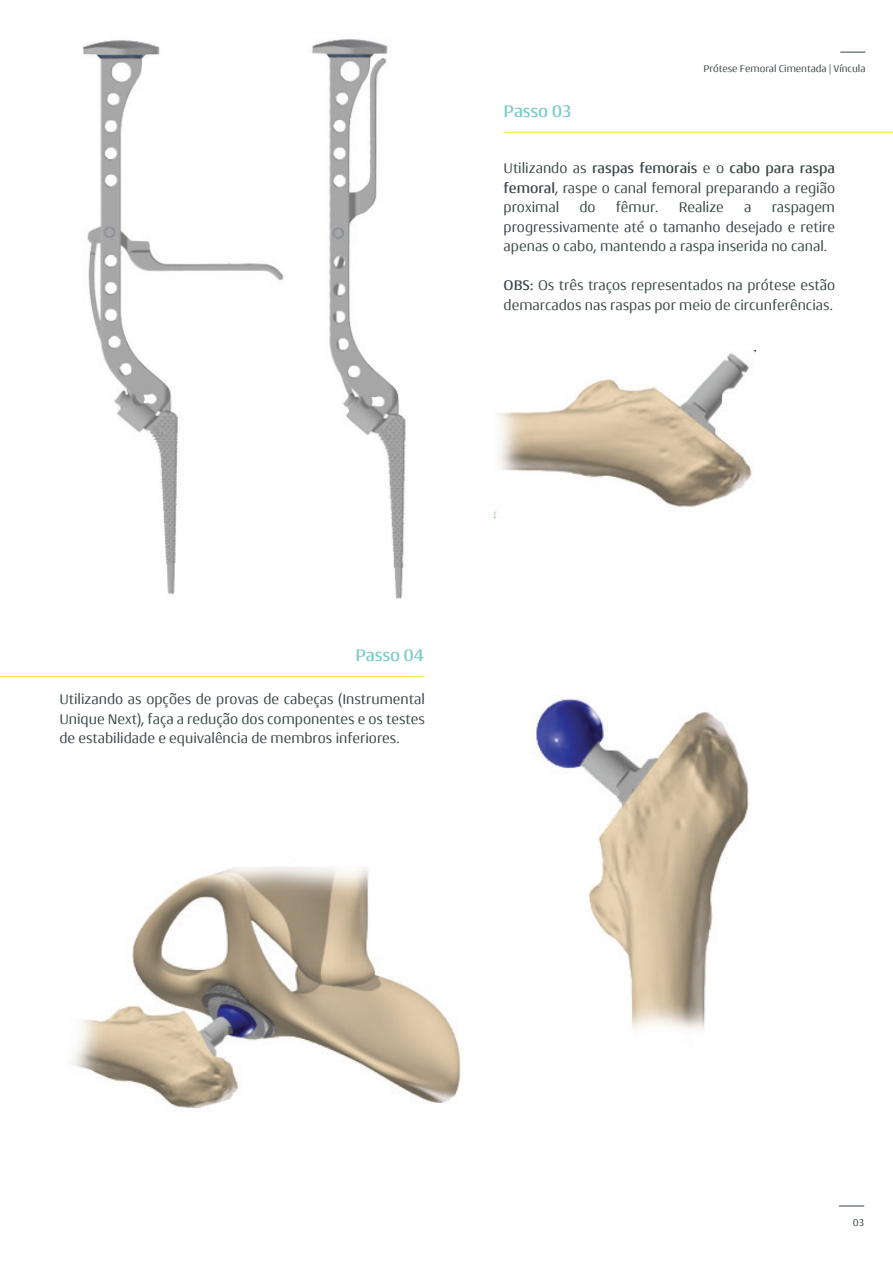
<style>
.page{position:relative;width:893px;height:1263px;background:#fff}
.page>*{position:absolute;margin:0;border:0;box-sizing:border-box;transform-origin:0 0}
.t1{font:500 18px "Conto";letter-spacing:-.01em;color:#7accc8}
.t2{font:15px/19.5px "Conto";color:#3c4548;text-align:justify}
.t3{font:10.5px "Conto";color:#3c4548}
.s1{font-weight:500}
</style>
<div class="page">
<hr style="left:504px;top:132px;width:389px;height:1px;background:#ffe83e">
<svg style="left:840px;top:52px;width:25px;height:1px"></svg>
<svg style="left:839px;top:1205px;width:25px;height:1px"></svg>
<hr style="left:0;top:676px;width:424px;height:1px;background:#ffe83e">
<img style="left:72px;top:867px;width:389px;height:241px">
<img style="left:82px;top:40px;width:202px;height:555px">
<img style="left:312px;top:39px;width:94px;height:560px">
<img style="left:494px;top:350px;width:261px;height:167px">
<img style="left:536px;top:698px;width:213px;height:332px">
<p class="t1" style="left:504px;top:99px;width:69px">Passo 03</p>
<p class="t3" style="left:703px;top:62px;width:164px">Prótese Femoral Cimentada | Víncula</p>
<p class="t2" style="left:504px;top:158px;width:333px">Utilizando as <span class="s1">raspas femorais</span> e o <span class="s1">cabo para raspa femoral</span>, raspe o canal femoral preparando a região proximal</p>
<p class="t2" style="left:579px;top:197px;width:18px">do</p>
<p class="t2" style="left:616px;top:197px;width:44px">fêmur.</p>
<p class="t2" style="left:679px;top:197px;width:47px">Realize</p>
<p class="t2" style="left:744px;top:197px;width:9px">a</p>
<p class="t2" style="left:504px;top:197px;width:333px;text-indent:268px">raspagem progressivamente até o tamanho desejado e retire apenas o cabo, mantendo a raspa inserida no canal.</p>
<p class="t2" style="left:504px;top:275px;width:333px"><span class="s1">OBS:</span> Os três traços representados na prótese estão demarcados nas raspas por meio de circunferências.</p>
<p class="t1" style="left:355px;top:643px;width:71px">Passo 04</p>
<p class="t2" style="left:59px;top:689px;width:367px">Utilizando as opções de provas de cabeças (Instrumental Unique Next), faça a redução dos componentes e os testes de estabilidade e equivalência de membros inferiores.</p>
<p class="t3" style="left:853px;top:1216px;width:13px">03</p>
</div>
